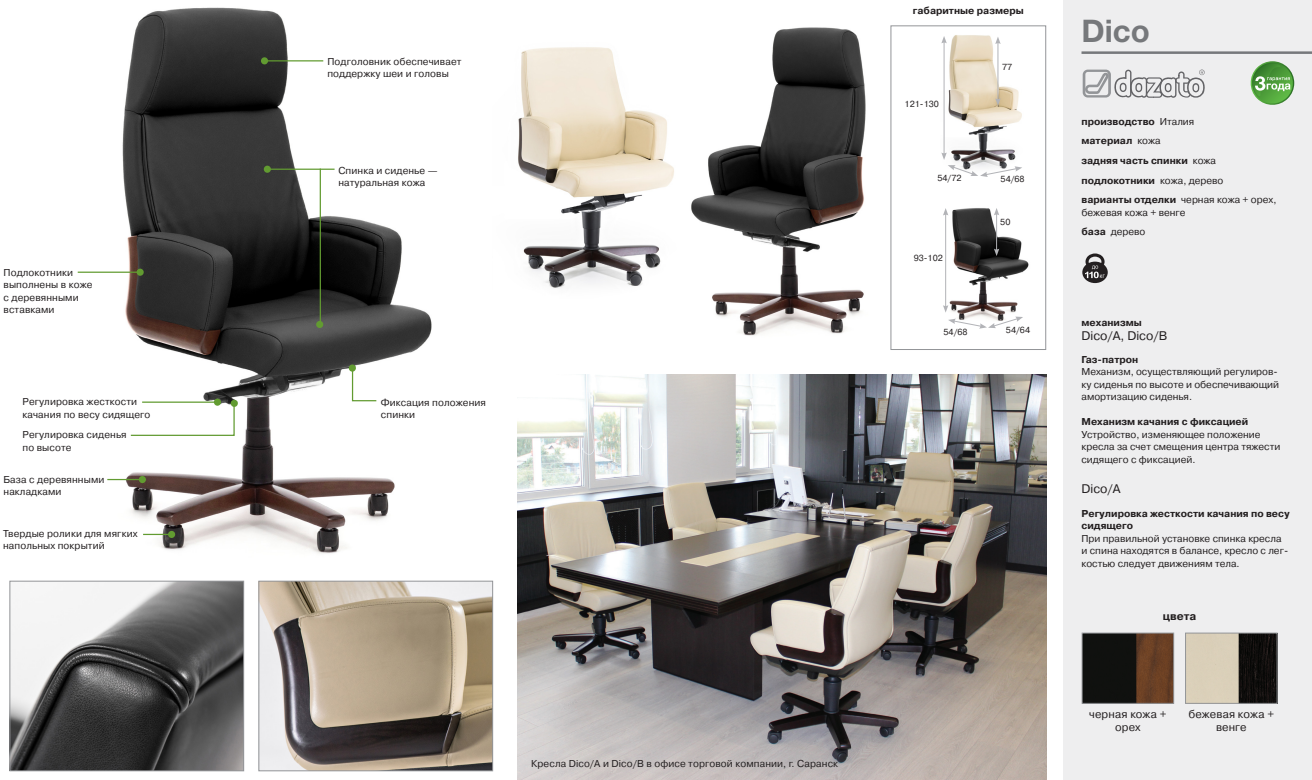
<style>
.page{position:relative;width:1312px;height:780px;background:#fff}
.page>*{position:absolute;margin:0;border:0;box-sizing:border-box;transform-origin:0 0}
.name{font:700 31.25px "Helvetica Neue LTCYR";color:#76787b}
.t1{font:12.5px "Pragmatica C";color:#231f20}
._2ec-podpis{font:11.25px/13.8px "Pragmatica C";letter-spacing:.01em;color:#231f20;text-align:center}
.harakteristika{font:700 11.25px "Pragmatica C";color:#231f20}
.text{font:10px/12.5px "Pragmatica C";color:#231f20}
.подпись{font:10px/12.5px "Pragmatica C";letter-spacing:.01em;color:#231f20}
.характеристики_2{font:700 10px "Pragmatica C";color:#231f20}
.характеристики_2-2{font:10px/12.5px "Pragmatica C";color:#231f20}
.zagolovok{font:700 10px "Pragmatica C";color:#231f20}
.text-2{font:700 10px "Pragmatica C";color:#231f20}
.размеры{font:8.75px "Pragmatica C";color:#231f20}
.s1{font-weight:400}
.s2{font-weight:700}
</style>
<div class="page">
<div style="left:1063px;top:0;width:248px;height:780px;background:#eeeeef"></div>
<hr style="left:1081px;top:51px;width:230px;height:3px;background:#76787b">
<img style="left:517px;top:374px;width:528px;height:406px">
<div style="left:890px;top:26px;width:155px;height:324px;background:#fff;border:1px solid #939598"></div>
<img style="left:944px;top:35px;width:78px;height:117px">
<hr style="left:943px;top:41px;width:1px;height:113px;background:#b2b3b7">
<svg style="left:941px;top:36px;width:5px;height:7px"></svg>
<hr style="left:997px;top:42px;width:1px;height:58px;background:#b2b3b7">
<svg style="left:994px;top:37px;width:6px;height:7px"></svg>
<svg style="left:994px;top:98px;width:6px;height:8px"></svg>
<svg style="left:941px;top:152px;width:81px;height:25px"></svg>
<img style="left:943px;top:208px;width:86px;height:110px">
<hr style="left:945px;top:213px;width:1px;height:94px;background:#b2b3b7">
<svg style="left:943px;top:208px;width:5px;height:7px"></svg>
<hr style="left:996px;top:213px;width:1px;height:37px;background:#b2b3b7">
<svg style="left:993px;top:208px;width:6px;height:7px"></svg>
<svg style="left:993px;top:248px;width:6px;height:8px"></svg>
<svg style="left:943px;top:305px;width:79px;height:23px"></svg>
<svg style="left:1082px;top:70px;width:122px;height:28px"></svg>
<div style="left:1082px;top:261px;width:25px;height:22px;background:#231f20;border-radius:50%"></div>
<svg style="left:1084px;top:253px;width:20px;height:25px"></svg>
<svg style="left:1250px;top:61px;width:44px;height:44px"></svg>
<img style="left:1083px;top:634px;width:88px;height:67px">
<div style="left:1081px;top:632px;width:92px;height:71px;border:1px solid #939598"></div>
<img style="left:1186px;top:634px;width:88px;height:67px">
<div style="left:1184px;top:632px;width:92px;height:71px;border:1px solid #939598"></div>
<img style="left:12px;top:583px;width:230px;height:186px">
<div style="left:10px;top:581px;width:234px;height:190px;border:1px solid #939598"></div>
<img style="left:260px;top:583px;width:231px;height:186px">
<div style="left:258px;top:581px;width:235px;height:190px;border:1px solid #939598"></div>
<img style="left:691px;top:27px;width:175px;height:309px">
<img style="left:518px;top:47px;width:156px;height:241px">
<img style="left:107px;top:7px;width:325px;height:547px">
<div style="left:261px;top:57px;width:7px;height:7px;background:#629b31;border-radius:50%"></div>
<div style="left:136px;top:268px;width:8px;height:8px;background:#629b31;border-radius:50%"></div>
<hr style="left:264px;top:60px;width:59px;height:1px;background:#629b31">
<hr style="left:78px;top:271px;width:62px;height:2px;background:#629b31">
<div style="left:168px;top:531px;width:7px;height:7px;background:#629b31;border-radius:50%"></div>
<div style="left:139px;top:476px;width:7px;height:7px;background:#629b31;border-radius:50%"></div>
<hr style="left:143px;top:533px;width:28px;height:2px;background:#629b31">
<hr style="left:107px;top:479px;width:35px;height:1px;background:#629b31">
<svg style="left:214px;top:398px;width:7px;height:7px"></svg>
<hr style="left:142px;top:401px;width:75px;height:2px;background:#629b31">
<div style="left:231px;top:400px;width:7px;height:7px;background:#629b31;border-radius:50%"></div>
<svg style="left:129px;top:402px;width:106px;height:34px"></svg>
<div style="left:264px;top:166px;width:7px;height:7px;background:#629b31;border-radius:50%"></div>
<div style="left:316px;top:321px;width:7px;height:7px;background:#629b31;border-radius:50%"></div>
<div style="left:349px;top:364px;width:7px;height:7px;background:#629b31;border-radius:50%"></div>
<hr style="left:267px;top:168px;width:67px;height:2px;background:#629b31">
<hr style="left:319px;top:168px;width:2px;height:156px;background:#629b31">
<svg style="left:351px;top:367px;width:26px;height:35px"></svg>
<p class="подпись" style="left:327px;top:55px;width:136px">Подголовник обеспечивает поддержку шеи и головы</p>
<p class="подпись" style="left:4px;top:266px;width:91px">Подлокотники выполнены в коже с деревянными вставками</p>
<p class="подпись" style="left:338px;top:164px;width:101px">Спинка и сиденье — натуральная кожа</p>
<p class="подпись" style="left:22px;top:396px;width:129px">Регулировка жесткости качания по весу сидящего</p>
<p class="подпись" style="left:381px;top:396px;width:107px">Фиксация положения спинки</p>
<p class="подпись" style="left:22px;top:428px;width:106px">Регулировка сиденья по высоте</p>
<p class="подпись" style="left:4px;top:473px;width:102px">База с деревянными накладками</p>
<p class="подпись" style="left:3px;top:527px;width:136px">Твердые ролики для мягких напольных покрытий</p>
<p class="подпись" style="left:531px;top:757px;width:308px">Кресла Dico/A и Dico/B в офисе торговой компании, г. Саранск</p>
<p class="zagolovok" style="left:912px;top:6px;width:112px">габаритные размеры</p>
<p class="размеры" style="left:904px;top:99px;width:36px">121-130</p>
<p class="размеры" style="left:937px;top:174px;width:26px">54/72</p>
<p class="размеры" style="left:913px;top:253px;width:31px">93-102</p>
<p class="размеры" style="left:1001px;top:63px;width:12px">77</p>
<p class="размеры" style="left:1000px;top:174px;width:26px">54/68</p>
<p class="размеры" style="left:1000px;top:218px;width:12px">50</p>
<p class="размеры" style="left:943px;top:327px;width:26px">54/68</p>
<p class="размеры" style="left:1005px;top:325px;width:26px">54/64</p>
<p class="name" style="left:1081px;top:13px;width:70px">Dico</p>
<p class="характеристики_2" style="left:1081px;top:116px;width:114px">производство <span class="s1">Италия</span></p>
<p class="характеристики_2" style="left:1081px;top:135px;width:81px">материал <span class="s1">кожа</span></p>
<p class="характеристики_2" style="left:1081px;top:155px;width:136px">задняя часть спинки <span class="s1">кожа</span></p>
<p class="характеристики_2" style="left:1081px;top:175px;width:143px">подлокотники <span class="s1">кожа, дерево</span></p>
<p class="характеристики_2-2" style="left:1081px;top:194px;width:196px"><span class="s2">варианты отделки</span> черная кожа + орех, бежевая кожа + венге</p>
<p class="характеристики_2-2" style="left:1081px;top:226px;width:65px"><span class="s2">база</span> дерево</p>
<p class="text-2" style="left:1081px;top:317px;width:62px">механизмы</p>
<p class="t1" style="left:1081px;top:329px;width:87px">Dico/A, Dico/B</p>
<p class="text" style="left:1081px;top:353px;width:199px"><span class="s2">Газ-патрон<br></span>Механизм, осуществляющий регулиров&shy;ку сиденья по высоте и обеспечивающий амортизацию сиденья.</p>
<p class="text" style="left:1081px;top:416px;width:200px"><span class="s2">Механизм качания с фиксацией<br></span>Устройство, изменяющее положение кресла за счет смещения центра тяжести сидящего с фиксацией.</p>
<p class="t1" style="left:1081px;top:482px;width:41px">Dico/A</p>
<p class="text" style="left:1081px;top:507px;width:210px"><span class="s2">Регулировка жесткости качания по весу сидящего<br></span>При правильной установке спинка кресла и спина находятся в балансе, кресло с лег&shy;костью следует движениям тела.</p>
<p class="harakteristika" style="left:1162px;top:610px;width:35px">цвета</p>
<p class="_2ec-podpis" style="left:1088px;top:707px;width:79px">черная кожа + орех</p>
<p class="_2ec-podpis" style="left:1188px;top:707px;width:87px">бежевая кожа + венге</p>
</div>
